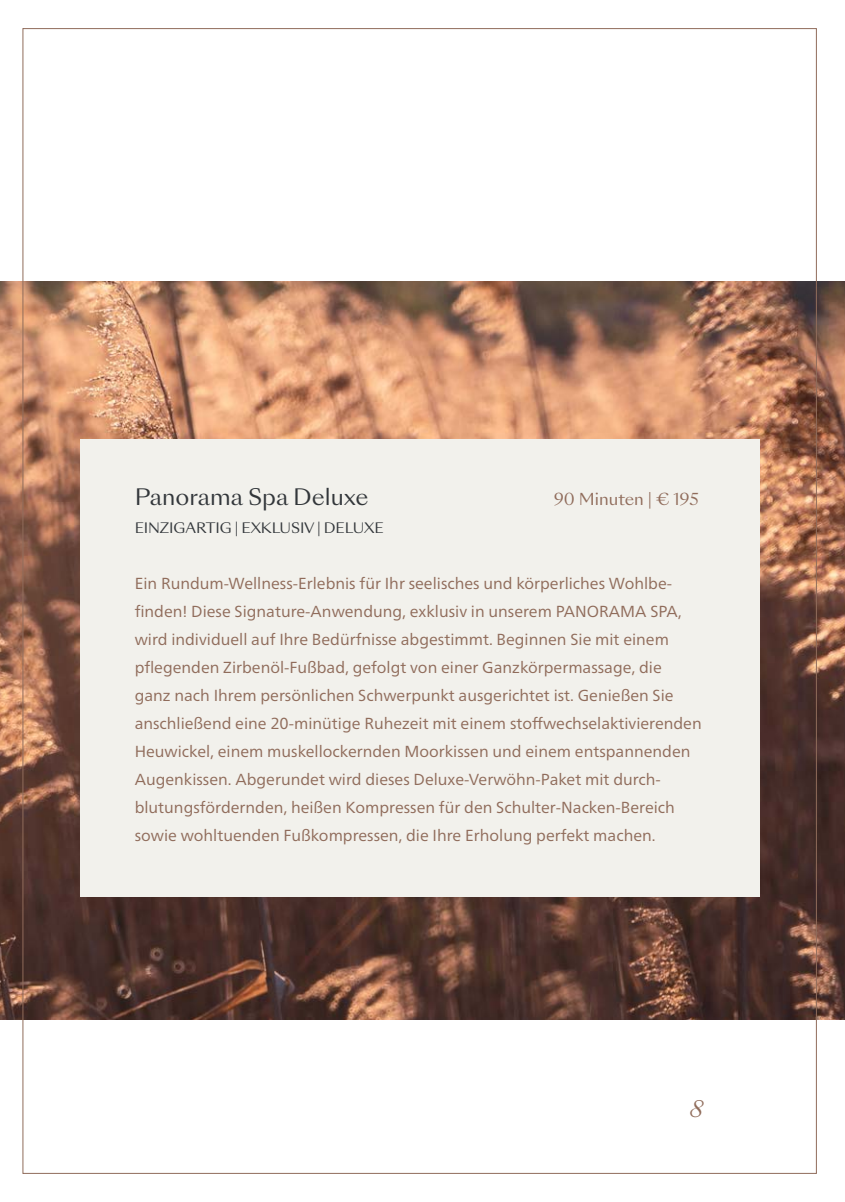
<style>
.page{position:relative;width:845px;height:1202px;background:#fff}
.page>*{position:absolute;margin:0;border:0;box-sizing:border-box;transform-origin:0 0}
.t1{font:22px "Sang Bleu Sunrise";color:#32363a}
.t2{font:italic 22px "Sang Bleu Sunrise";color:#906c5b}
.t3{font:16px/28px "Frutiger Neue LT Pro";color:#906c5b}
.t4{font:16px "Sang Bleu Sunrise";color:#906c5b}
.t5{font:14px "Sang Bleu Sunrise";letter-spacing:-.01em;color:#32363a}
</style>
<div class="page">
<img style="left:0;top:281px;width:845px;height:738px">
<div style="left:80px;top:439px;width:679px;height:458px;background:#f2f1ec"></div>
<h1 class="t1" style="left:135px;top:482px;width:235px">Panorama Spa Deluxe</h1>
<p class="t5" style="left:135px;top:518px;width:251px">EINZIGARTIG | EXKLUSIV | DELUXE</p>
<p class="t4" style="left:554px;top:488px;width:146px">90 Minuten | € 195</p>
<p class="t3" style="left:135px;top:569px;width:568px">Ein Rundum-Wellness-Erlebnis für Ihr seelisches und körperliches Wohlbe&shy;finden! Diese Signature-Anwendung, exklusiv in unserem PANORAMA SPA, wird individuell auf Ihre Bedürfnisse abgestimmt. Beginnen Sie mit einem pflegenden Zirbenöl-Fußbad, gefolgt von einer Ganzkörpermassage, die ganz nach Ihrem persönlichen Schwerpunkt ausgerichtet ist. Genießen Sie anschließend eine 20-minütige Ruhezeit mit einem stoffwechselaktivierenden Heuwickel, einem muskellockernden Moorkissen und einem entspannenden Augenkissen. Abgerundet wird dieses Deluxe-Verwöhn-Paket mit durch&shy;blutungsfördernden, heißen Kompressen für den Schulter-Nacken-Bereich sowie wohltuenden Fußkompressen, die Ihre Erholung perfekt machen.</p>
<h1 class="t2" style="left:689px;top:1094px;width:15px">8</h1>
</div>
